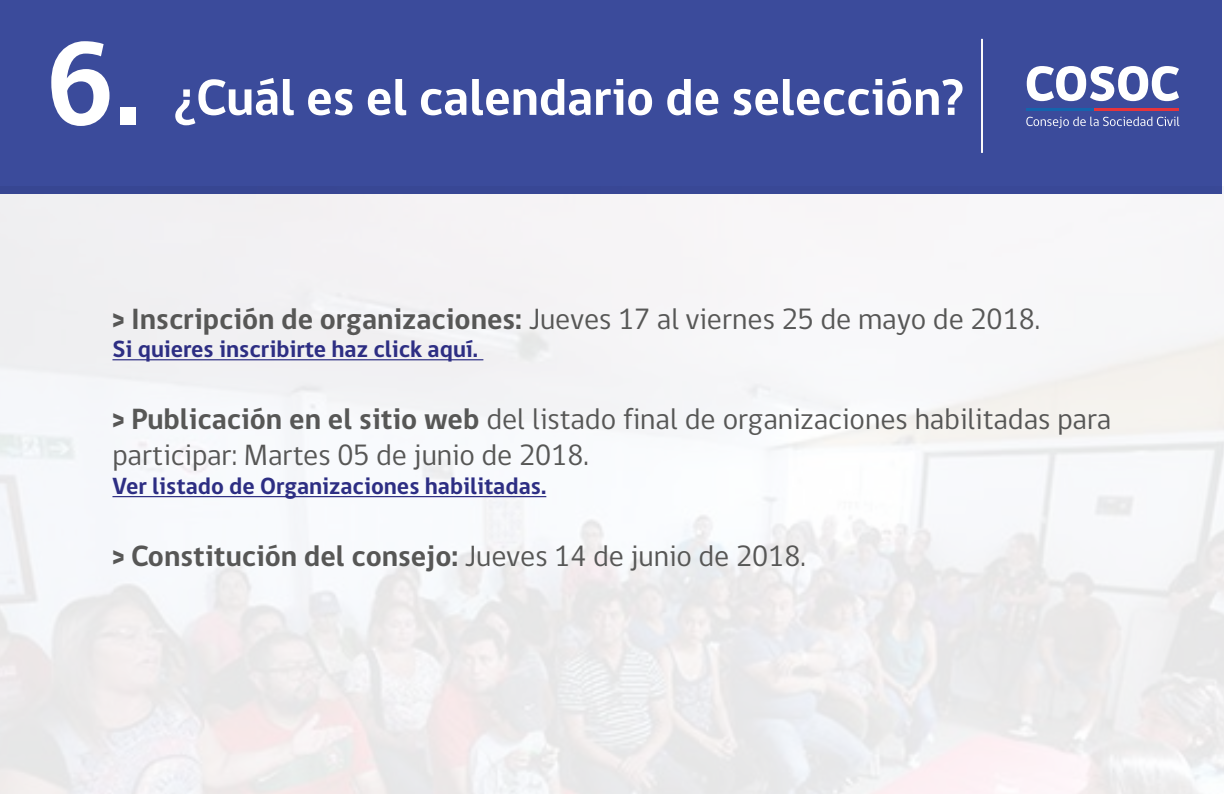
<style>
.page{position:relative;width:1224px;height:794px;background:#fff}
.page>*{position:absolute;margin:0;border:0;box-sizing:border-box;transform-origin:0 0}
.t1{font:700 121px "gob CL";color:#fff}
.t2{font:700 52px "gob CL";letter-spacing:-.005em;color:#fff}
.t3{font:30px/36px "gob CL";color:#575756}
.t4{font:700 30px "gob CL";color:#575756}
.t5{font:700 24px "gob CL";color:#2d2e83}
.s1{font-weight:700}
.s2{font-weight:400}
</style>
<div class="page">
<div style="left:0;top:0;width:1222px;height:194px;background:#3b4b9b"></div>
<svg style="left:1027px;top:66px;width:152px;height:35px"></svg>
<svg style="left:1026px;top:117px;width:153px;height:11px"></svg>
<hr style="left:1027px;top:108px;width:67px;height:3px;background:#1465ad">
<hr style="left:1094px;top:108px;width:85px;height:3px;background:#e7343b">
<hr style="left:981px;top:39px;width:2px;height:114px;background:#fbfafa">
<hr style="left:112px;top:359px;width:371px;height:1px;background:#2d2e83">
<hr style="left:112px;top:496px;width:434px;height:1px;background:#2d2e83">
<h1 class="t1" style="left:46px;top:2px;width:97px">6.</h1>
<h2 class="t2" style="left:174px;top:62px;width:792px">¿Cuál es el calendario de selección?</h2>
<p class="t3" style="left:112px;top:301px;width:929px"><span class="s1">&gt; Inscripción de organizaciones:</span> Jueves 17 al viernes 25 de mayo de 2018.</p>
<p class="t5" style="left:112px;top:333px;width:367px">Si quieres inscribirte haz click aquí.</p>
<p class="t3" style="left:112px;top:402px;width:1001px"><span class="s1">&gt; Publicación en el sitio web</span> del listado final de organizaciones habilitadas para participar: Martes 05 de junio de 2018.</p>
<p class="t5" style="left:112px;top:470px;width:435px">Ver listado de Organizaciones habilitadas.</p>
<p class="t4" style="left:112px;top:536px;width:695px">&gt; Constitución del consejo: <span class="s2">Jueves 14 de junio de 2018.</span></p>
</div>
